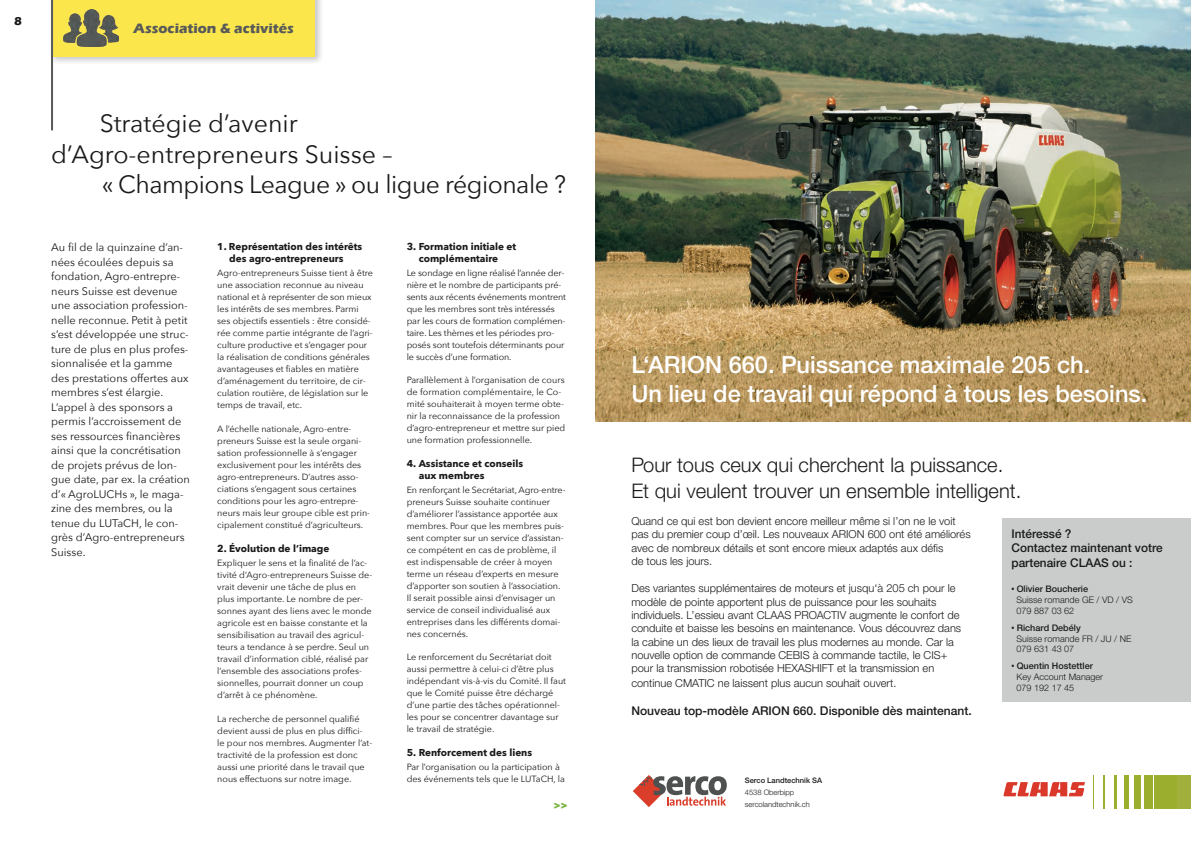
<style>
.page{position:relative;width:1191px;height:842px;background:#fff}
.page>*{position:absolute;margin:0;border:0;box-sizing:border-box;transform-origin:0 0}
.t1{font:25px "Avenir Next";letter-spacing:-.01em;color:#1a1a1a}
.t2{font:500 23.6px/28.3px "CLAAS Helvetica Neue";color:#fff}
.t3{font:300 20.1px/25.9px "CLAAS Helvetica Neue";color:#1a1a1a}
.t4{font:700 14px "Eras ITC";color:#585a5a}
.t5{font:500 12.1px/14.5px "CLAAS Helvetica Neue";color:#1a1a1a}
.t6{font:700 12px "Eras ITC";color:#1a1a1a}
.t7{font:300 11.1px/13.3px "CLAAS Helvetica Neue";color:#1a1a1a}
.t8{font:11px/14.5px "Avenir Next";color:#1a1a1a}
.t9{font:800 11px "Avenir Next";color:#7eb642}
.t10{font:700 10px/12px "Avenir Next";color:#1a1a1a}
.t11{font:9px/12px "Avenir Next";color:#1a1a1a}
.t12{font:300 9px/10.9px "CLAAS Helvetica Neue";color:#1a1a1a}
.t13{font:300 7.5px/12.1px "CLAAS Helvetica Neue";color:#1a1a1a}
.t14{font:500 7.5px "CLAAS Helvetica Neue";color:#1a1a1a}
.s1{font-family:"Arial";font-weight:400;font-size:9.5px}
.s2{font-weight:500}
</style>
<div class="page">
<div style="left:48px;top:0;width:276px;height:66px;background:#1a1a1a;opacity:.25"></div>
<div style="left:52px;top:0;width:263px;height:57px;background:#fbe64c"></div>
<hr style="left:51px;top:0;width:2px;height:130px;background:#585a5a">
<img style="left:63px;top:9px;width:56px;height:38px">
<svg style="left:1003px;top:782px;width:82px;height:14px"></svg>
<div style="left:1154px;top:775px;width:34px;height:34px;background:#9cae2d"></div>
<div style="left:1144px;top:775px;width:9px;height:34px;background:#9cae2d"></div>
<div style="left:1134px;top:775px;width:7px;height:34px;background:#9cae2d"></div>
<div style="left:1124px;top:775px;width:5px;height:34px;background:#9cae2d"></div>
<hr style="left:1114px;top:775px;width:2px;height:34px;background:#9cae2d">
<hr style="left:1092px;top:775px;width:1px;height:34px;background:#9cae2d">
<hr style="left:1103px;top:775px;width:2px;height:34px;background:#9cae2d">
<div style="left:1177px;top:775px;width:14px;height:34px;background:#a1b03c"></div>
<img style="left:595px;top:0;width:596px;height:422px">
<svg style="left:633px;top:775px;width:94px;height:32px"></svg>
<div style="left:1003px;top:518px;width:188px;height:184px;background:#cacccb"></div>
<h3 class="t6" style="left:14px;top:14px;width:9px">8</h3>
<h3 class="t4" style="left:134px;top:21px;width:162px">Association &amp; activités</h3>
<h1 class="t1" style="left:100px;top:103px;width:200px">Stratégie d’avenir</h1>
<h1 class="t1" style="left:51px;top:133px;width:343px">d’Agro-entrepreneurs Suisse –</h1>
<h1 class="t1" style="left:102px;top:163px;width:466px">« Champions League » ou ligue régionale ?</h1>
<p class="t8" style="left:51px;top:240px;width:140px">Au fil de la quinzaine d’an&shy;nées écoulées depuis sa fondation, Agro-entrepre&shy;neurs Suisse est devenue une association profession-- nelle reconnue. Petit à petit s’est développée une struc&shy;ture de plus en plus profes&shy;sionnalisée et la gamme des prestations offertes aux membres s’est élargie.<br>L’appel à des sponsors a permis l’accroissement de ses ressources financières ainsi que la concrétisation de projets prévus de lon&shy;gue date, par ex. la création d’« AgroLUCHs », le maga&shy;zine des membres, ou la tenue du LUTaCH, le con&shy;grès d’Agro-entrepreneurs<br>Suisse.</p>
<p class="t10" style="left:229px;top:241px;width:134px;text-indent:-12px">1. Représentation des intérêts des agro-entrepreneurs</p>
<p class="t11" style="left:217px;top:267px;width:157px">Agro-entrepreneurs Suisse tient à être une association reconnue au niveau national et à représenter de son mieux les intérêts de ses membres. Parmi ses objectifs essentiels : être considé&shy;rée comme partie intégrante de l’agri&shy;culture productive et s’engager pour la réalisation de conditions générales avantageuses et fiables en matière d’aménagement du territoire, de cir&shy;culation routière, de législation sur le temps de travail, etc.</p>
<p class="t11" style="left:217px;top:423px;width:154px">A l’échelle nationale, Agro-entre&shy;preneurs Suisse est la seule organi&shy;sation professionnelle à s’engager exclusivement pour les intérêts des agro-entrepreneurs. D’autres asso&shy;ciations s’engagent sous certaines conditions pour les agro-entrepre&shy;neurs mais leur groupe cible est prin&shy;cipalement constitué d’agriculteurs.</p>
<p class="t10" style="left:217px;top:543px;width:114px">2. Évolution de l’image</p>
<p class="t11" style="left:217px;top:557px;width:156px">Expliquer le sens et la finalité de l’ac&shy;tivité d’Agro-entrepreneurs Suisse de&shy;vrait devenir une tâche de plus en plus importante. Le nombre de per&shy;sonnes ayant des liens avec le monde agricole est en baisse constante et la sensibilisation au travail des agricul&shy;teurs a tendance à se perdre. Seul un travail d’information ciblé, réalisé par l’ensemble des associations profes&shy;sionnelles, pourrait donner un coup d’arrêt à ce phénomène.</p>
<p class="t11" style="left:217px;top:713px;width:156px">La recherche de personnel qualifié devient aussi de plus en plus diffici-<br>le pour nos membres. Augmenter l’at&shy;tractivité de la profession est donc aussi une priorité dans le travail que nous effectuons sur notre image.</p>
<p class="t10" style="left:419px;top:241px;width:99px;text-indent:-12px">3. Formation initiale et complémentaire</p>
<p class="t11" style="left:407px;top:267px;width:161px">Le sondage en ligne réalisé l’année der&shy;nière et le nombre de participants pré&shy;sents aux récents événements montrent que les membres sont très intéressés par les cours de formation complémen&shy;taire. Les thèmes et les périodes pro&shy;posés sont toutefois déterminants pour le succès d’une formation.</p>
<p class="t11" style="left:407px;top:374px;width:160px">Parallèlement à l’organisation de cours de formation complémentaire, le Co&shy;mité souhaiterait à moyen terme obte&shy;nir la reconnaissance de la profession d’agro-entrepreneur et mettre sur pied une formation professionnelle.</p>
<p class="t10" style="left:419px;top:458px;width:106px;text-indent:-12px">4. Assistance et conseils aux membres</p>
<p class="t11" style="left:407px;top:484px;width:159px">En renforçant le Secrétariat, Agro-entre-- preneurs Suisse souhaite continuer d’améliorer l’assistance apportée aux membres. Pour que les membres puis&shy;sent compter sur un service d’assistan&shy;ce compétent en cas de problème, il est indispensable de créer à moyen terme un réseau d’experts en mesure d’apporter son soutien à l’association.<br>Il serait possible ainsi d’envisager un service de conseil individualisé aux entreprises dans les différents domai&shy;nes concernés.</p>
<p class="t11" style="left:407px;top:651px;width:161px">Le renforcement du Secrétariat doit aussi permettre à celui-ci d’être plus indépendant vis-à-vis du Comité. Il faut que le Comité puisse être déchargé d’une partie des tâches opérationnel&shy;les pour se concentrer davantage sur le travail de stratégie.</p>
<p class="t10" style="left:407px;top:747px;width:127px">5. Renforcement des liens</p>
<p class="t11" style="left:407px;top:761px;width:160px">Par l’organisation ou la participation à des événements tels que le LUTaCH, la</p>
<p class="t9" style="left:553px;top:798px;width:16px">&gt;&gt;</p>
<h2 class="t2" style="left:631px;top:351px;width:517px">L‘ARION 660. Puissance maximale 205 ch.<br>Un lieu de travail qui répond à tous les besoins.</h2>
<h3 class="t3" style="left:631px;top:452px;width:391px">Pour tous ceux qui cherchent la puissance.<br>Et qui veulent trouver un ensemble intelligent.</h3>
<p class="t7" style="left:631px;top:515px;width:341px">Quand ce qui est bon devient encore meilleur même si l’on ne le voit pas du premier coup d’œil. Les nouveaux ARION 600 ont été améliorés avec de nombreux détails et sont encore mieux adaptés aux défis<br>de tous les jours.</p>
<p class="t7" style="left:631px;top:582px;width:331px">Des variantes supplémentaires de moteurs et jusqu‘à 205 ch pour le modèle de pointe apportent plus de puissance pour les souhaits individuels. L’essieu avant CLAAS PROACTIV augmente le confort de conduite et baisse les besoins en maintenance. Vous découvrez dans la cabine un des lieux de travail les plus modernes au monde. Car la nouvelle option de commande CEBIS à commande tactile, le CIS+ pour la transmission robotisée HEXASHIFT et la transmission en</p>
<p class="t7" style="left:631px;top:676px;width:266px">continue CMATIC ne laissent plus aucun souhait ouvert.</p>
<h3 class="t5" style="left:631px;top:704px;width:342px">Nouveau top-modèle ARION 660. Disponible dès maintenant.</h3>
<h3 class="t5" style="left:1011px;top:526px;width:153px">Intéressé ?<br>Contactez maintenant votre partenaire CLAAS ou :</h3>
<p class="t12" style="left:1016px;top:584px;width:118px;text-indent:-5px"><span class="s1">▪</span> <span class="s2">Olivier Boucherie<br></span>Suisse romande GE / VD / VS<br>079 887 03 62</p>
<p class="t12" style="left:1016px;top:622px;width:116px;text-indent:-5px"><span class="s1">▪</span> <span class="s2">Richard Debély<br></span>Suisse romande FR / JU / NE<br>079 631 43 07</p>
<p class="t12" style="left:1016px;top:660px;width:88px;text-indent:-5px"><span class="s1">▪</span> <span class="s2">Quentin Hostettler<br></span>Key Account Manager<br>079 192 17 45</p>
<p class="t14" style="left:745px;top:775px;width:79px">Serco Landtechnik SA</p>
<p class="t13" style="left:745px;top:786px;width:67px">4538 Oberbipp sercolandtechnik.ch</p>
</div>
